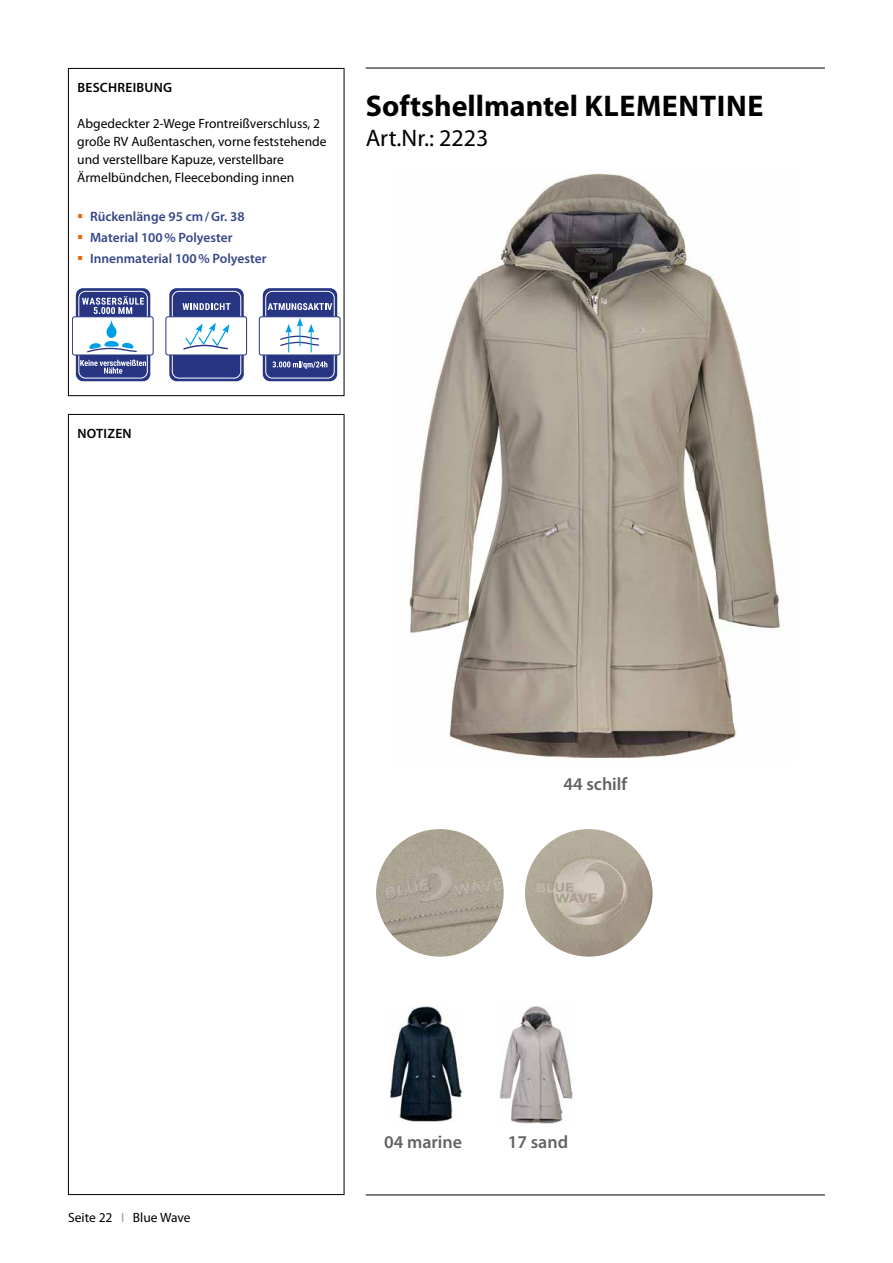
<style>
.page{position:relative;width:893px;height:1263px;background:#fff}
.page>*{position:absolute;margin:0;border:0;box-sizing:border-box;transform-origin:0 0}
.t1{font:700 30px "Myriad Pro";color:#000}
.t2{font:24px "Myriad Pro";color:#000}
.t3{font:600 18px "Myriad Pro";color:#646363}
.t4{font:13.5px/18px "Myriad Pro";color:#000}
.t5{font:600 13.5px "Myriad Pro";color:#364684}
.t6{font:600 13.5px "Myriad Pro";letter-spacing:.02em;color:#000}
.s1{color:#ec6608}
.s2{color:#9d9d9c}
</style>
<div class="page">
<hr style="left:366px;top:68px;width:459px;height:1px;background:#000">
<hr style="left:366px;top:1194px;width:459px;height:1px;background:#000">
<img style="left:409px;top:173px;width:373px;height:586px">
<div style="left:68px;top:68px;width:276px;height:328px;border:1px solid #000"></div>
<div style="left:76px;top:288px;width:74px;height:93px;background:#283583;border-radius:7px"></div>
<div style="left:79px;top:291px;width:69px;height:87px;border:1px solid #fff;border-radius:7px"></div>
<svg style="left:82px;top:296px;width:62px;height:18px"></svg>
<svg style="left:80px;top:360px;width:66px;height:14px"></svg>
<div style="left:72px;top:317px;width:81px;height:38px;background:#fff;border-radius:2px"></div>
<div style="left:72px;top:316px;width:81px;height:39px;border:1px solid #283583;border-radius:2px"></div>
<svg style="left:87px;top:320px;width:50px;height:33px"></svg>
<div style="left:169px;top:288px;width:75px;height:93px;background:#283583;border-radius:7px"></div>
<div style="left:172px;top:291px;width:69px;height:87px;border:1px solid #fff;border-radius:7px"></div>
<svg style="left:182px;top:303px;width:48px;height:7px"></svg>
<div style="left:166px;top:317px;width:81px;height:38px;background:#fff;border-radius:2px"></div>
<div style="left:166px;top:316px;width:81px;height:39px;border:1px solid #283583;border-radius:2px"></div>
<svg style="left:183px;top:323px;width:46px;height:27px"></svg>
<div style="left:263px;top:288px;width:74px;height:93px;background:#283583;border-radius:7px"></div>
<div style="left:265px;top:291px;width:70px;height:87px;border:1px solid #fff;border-radius:7px"></div>
<svg style="left:268px;top:303px;width:64px;height:7px"></svg>
<svg style="left:272px;top:361px;width:55px;height:8px"></svg>
<div style="left:259px;top:317px;width:81px;height:38px;background:#fff;border-radius:2px"></div>
<div style="left:259px;top:316px;width:81px;height:39px;border:1px solid #283583;border-radius:2px"></div>
<svg style="left:280px;top:318px;width:40px;height:34px"></svg>
<img style="left:376px;top:829px;width:128px;height:128px;border-radius:64px">
<img style="left:525px;top:829px;width:127px;height:128px;border-radius:64px">
<img style="left:389px;top:1006px;width:74px;height:115px">
<img style="left:500px;top:1006px;width:73px;height:118px">
<p class="t6" style="left:77px;top:82px;width:96px">BESCHREIBUNG</p>
<p class="t4" style="left:77px;top:115px;width:251px">Abgedeckter 2-Wege Frontreißverschluss, 2 große RV Außentaschen, vorne feststehende und verstellbare Kapuze, verstellbare Ärmelbündchen, Fleecebonding innen</p>
<p class="t5" style="left:77px;top:211px;width:169px"><span class="s1">▪</span> Rückenlänge 95 cm / Gr. 38</p>
<p class="t5" style="left:77px;top:232px;width:157px"><span class="s1">▪</span> Material 100 % Polyester</p>
<p class="t5" style="left:77px;top:253px;width:191px"><span class="s1">▪</span> Innenmaterial 100 % Polyester</p>
<h1 class="t1" style="left:366px;top:94px;width:399px">Softshellmantel KLEMENTINE</h1>
<h2 class="t2" style="left:366px;top:126px;width:124px">Art.Nr.: 2223</h2>
<p class="t6" style="left:77px;top:428px;width:56px">NOTIZEN</p>
<h3 class="t3" style="left:563px;top:777px;width:65px">44 schilf</h3>
<p class="t4" style="left:68px;top:1209px;width:124px">Seite 22 <span class="s2">I</span> Blue Wave</p>
<h3 class="t3" style="left:384px;top:1135px;width:80px">04 marine</h3>
<h3 class="t3" style="left:508px;top:1135px;width:62px">17 sand</h3>
</div>
